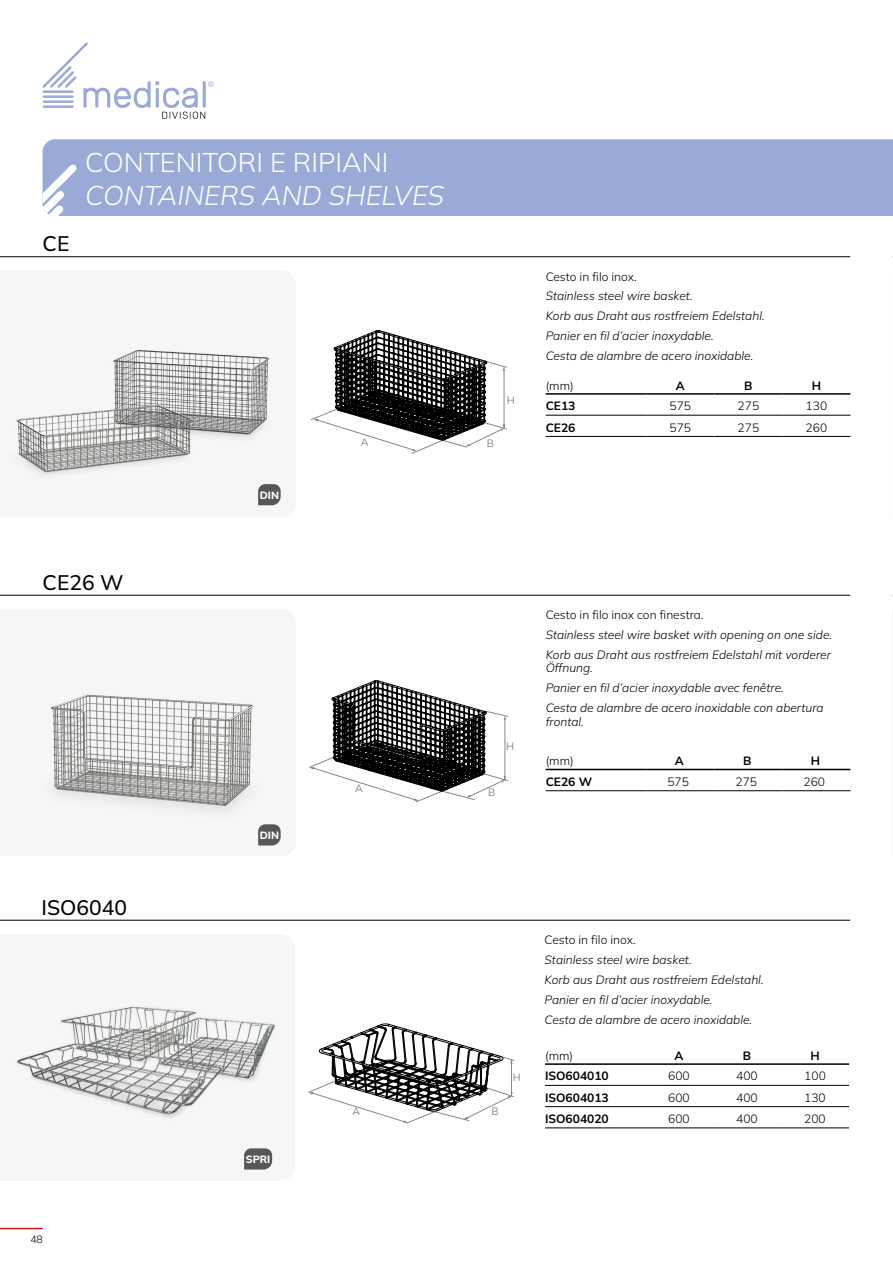
<style>
.page{position:relative;width:893px;height:1263px;background:#fff}
.page>*{position:absolute;margin:0;border:0;box-sizing:border-box;transform-origin:0 0}
.t1{font:italic 300 27px "Mulish";color:#fff}
.t2{font:300 27px "Mulish";color:#fff}
.t3{font:500 21px "Mulish";color:#000}
.t4{font:italic 300 12px/20px "Mulish";color:#000}
.t5{font:300 12px "Mulish";color:#000}
.t6{font:700 12px "Mulish";color:#000}
.t7{font:800 10.5px "Mulish";color:#fff}
.t8{font:10.5px "Mulish";color:#878787}
.t9{font:300 10.5px "Mulish";color:#000}
</style>
<div class="page">
<hr style="left:0;top:1228px;width:42px;height:1px;background:#c51a1b">
<div style="left:43px;top:139px;width:850px;height:77px;background:#99aad7"></div>
<svg style="left:43px;top:164px;width:34px;height:52px"></svg>
<svg style="left:43px;top:42px;width:171px;height:77px"></svg>
<img style="left:15px;top:1005px;width:262px;height:115px">
<hr style="left:0;top:920px;width:850px;height:1px;background:#000">
<svg style="left:308px;top:1023px;width:207px;height:100px"></svg>
<img style="left:45px;top:693px;width:230px;height:153px">
<hr style="left:0;top:595px;width:850px;height:1px;background:#000">
<svg style="left:309px;top:680px;width:199px;height:122px"></svg>
<img style="left:11px;top:349px;width:263px;height:157px">
<hr style="left:0;top:256px;width:850px;height:1px;background:#000">
<hr style="left:546px;top:415px;width:100px;height:1px;background:#000">
<hr style="left:646px;top:415px;width:68px;height:1px;background:#000">
<hr style="left:714px;top:415px;width:68px;height:1px;background:#000">
<hr style="left:782px;top:415px;width:68px;height:1px;background:#000">
<hr style="left:546px;top:393px;width:100px;height:2px;background:#000">
<hr style="left:646px;top:393px;width:68px;height:2px;background:#000">
<hr style="left:714px;top:393px;width:68px;height:2px;background:#000">
<hr style="left:782px;top:393px;width:68px;height:2px;background:#000">
<hr style="left:546px;top:436px;width:100px;height:1px;background:#000">
<hr style="left:646px;top:436px;width:68px;height:1px;background:#000">
<hr style="left:714px;top:436px;width:68px;height:1px;background:#000">
<hr style="left:782px;top:436px;width:68px;height:1px;background:#000">
<svg style="left:310px;top:330px;width:197px;height:124px"></svg>
<hr style="left:546px;top:769px;width:100px;height:1px;background:#000">
<hr style="left:646px;top:769px;width:68px;height:1px;background:#000">
<hr style="left:714px;top:769px;width:68px;height:1px;background:#000">
<hr style="left:782px;top:769px;width:68px;height:1px;background:#000">
<hr style="left:546px;top:790px;width:100px;height:1px;background:#000">
<hr style="left:646px;top:790px;width:68px;height:1px;background:#000">
<hr style="left:714px;top:790px;width:68px;height:1px;background:#000">
<hr style="left:782px;top:790px;width:68px;height:1px;background:#000">
<svg style="left:244px;top:1148px;width:28px;height:21px"></svg>
<svg style="left:258px;top:484px;width:23px;height:21px"></svg>
<div style="left:260px;top:489px;width:19px;height:11px;background:#575756"></div>
<svg style="left:258px;top:824px;width:23px;height:21px"></svg>
<div style="left:260px;top:829px;width:19px;height:11px;background:#575756"></div>
<hr style="left:545px;top:1085px;width:100px;height:1px;background:#000">
<hr style="left:645px;top:1085px;width:68px;height:1px;background:#000">
<hr style="left:713px;top:1085px;width:68px;height:1px;background:#000">
<hr style="left:781px;top:1085px;width:68px;height:1px;background:#000">
<hr style="left:545px;top:1106px;width:100px;height:1px;background:#000">
<hr style="left:645px;top:1106px;width:68px;height:1px;background:#000">
<hr style="left:713px;top:1106px;width:68px;height:1px;background:#000">
<hr style="left:781px;top:1106px;width:68px;height:1px;background:#000">
<hr style="left:545px;top:1063px;width:100px;height:2px;background:#000">
<hr style="left:645px;top:1063px;width:68px;height:2px;background:#000">
<hr style="left:713px;top:1063px;width:68px;height:2px;background:#000">
<hr style="left:781px;top:1063px;width:68px;height:2px;background:#000">
<hr style="left:545px;top:1127px;width:100px;height:1px;background:#000">
<hr style="left:645px;top:1127px;width:68px;height:1px;background:#000">
<hr style="left:713px;top:1127px;width:68px;height:1px;background:#000">
<hr style="left:781px;top:1127px;width:68px;height:1px;background:#000">
<h2 class="t3" style="left:43px;top:229px;width:28px">CE</h2>
<h1 class="t2" style="left:85px;top:144px;width:305px">CONTENITORI E RIPIANI</h1>
<h1 class="t1" style="left:85px;top:177px;width:361px">CONTAINERS AND SHELVES</h1>
<p class="t7" style="left:260px;top:488px;width:21px">DIN</p>
<p class="t8" style="left:361px;top:435px;width:9px">A</p>
<p class="t8" style="left:487px;top:435px;width:9px">B</p>
<p class="t8" style="left:507px;top:392px;width:10px">H</p>
<p class="t5" style="left:546px;top:268px;width:93px">Cesto in filo inox.</p>
<p class="t4" style="left:546px;top:286px;width:221px">Stainless steel wire basket.<br>Korb aus Draht aus rostfreiem Edelstahl.<br>Panier en fil d’acier inoxydable.<br>Cesta de alambre de acero inoxidable.</p>
<p class="t5" style="left:546px;top:377px;width:30px">(mm)</p>
<p class="t6" style="left:676px;top:377px;width:10px">A</p>
<p class="t6" style="left:744px;top:377px;width:10px">B</p>
<p class="t6" style="left:812px;top:377px;width:11px">H</p>
<p class="t6" style="left:546px;top:398px;width:31px">CE13</p>
<p class="t5" style="left:670px;top:398px;width:23px">575</p>
<p class="t5" style="left:738px;top:398px;width:23px">275</p>
<p class="t5" style="left:806px;top:398px;width:23px">130</p>
<p class="t6" style="left:546px;top:419px;width:31px">CE26</p>
<p class="t5" style="left:670px;top:419px;width:23px">575</p>
<p class="t5" style="left:738px;top:419px;width:23px">275</p>
<p class="t5" style="left:806px;top:419px;width:23px">260</p>
<h2 class="t3" style="left:43px;top:568px;width:82px">CE26 W</h2>
<h2 class="t3" style="left:42px;top:893px;width:87px">ISO6040</h2>
<p class="t9" style="left:30px;top:1231px;width:14px">48</p>
<p class="t7" style="left:260px;top:828px;width:21px">DIN</p>
<p class="t7" style="left:246px;top:1152px;width:26px">SPRI</p>
<p class="t8" style="left:355px;top:780px;width:9px">A</p>
<p class="t8" style="left:506px;top:738px;width:10px">H</p>
<p class="t8" style="left:488px;top:785px;width:9px">B</p>
<p class="t5" style="left:546px;top:607px;width:159px">Cesto in filo inox con finestra.</p>
<p class="t4" style="left:546px;top:624px;width:288px">Stainless steel wire basket with opening on one side.<br>Korb aus Draht aus rostfreiem Edelstahl mit vorderer</p>
<p class="t4" style="left:546px;top:658px;width:279px">Öffnung.<br>Panier en fil d’acier inoxydable avec fenêtre.<br>Cesta de alambre de acero inoxidable con abertura</p>
<p class="t4" style="left:546px;top:711px;width:40px">frontal.</p>
<p class="t5" style="left:546px;top:753px;width:30px">(mm)</p>
<p class="t6" style="left:675px;top:753px;width:10px">A</p>
<p class="t6" style="left:743px;top:753px;width:10px">B</p>
<p class="t6" style="left:811px;top:753px;width:11px">H</p>
<p class="t6" style="left:546px;top:773px;width:48px">CE26 W</p>
<p class="t5" style="left:667px;top:773px;width:23px">575</p>
<p class="t5" style="left:735px;top:773px;width:23px">275</p>
<p class="t5" style="left:803px;top:773px;width:23px">260</p>
<p class="t8" style="left:353px;top:1104px;width:9px">A</p>
<p class="t8" style="left:491px;top:1104px;width:9px">B</p>
<p class="t8" style="left:513px;top:1070px;width:10px">H</p>
<p class="t5" style="left:545px;top:932px;width:93px">Cesto in filo inox.</p>
<p class="t4" style="left:545px;top:949px;width:221px">Stainless steel wire basket.<br>Korb aus Draht aus rostfreiem Edelstahl.<br>Panier en fil d’acier inoxydable.<br>Cesta de alambre de acero inoxidable.</p>
<p class="t5" style="left:545px;top:1047px;width:30px">(mm)</p>
<p class="t6" style="left:674px;top:1047px;width:10px">A</p>
<p class="t6" style="left:743px;top:1047px;width:10px">B</p>
<p class="t6" style="left:810px;top:1047px;width:11px">H</p>
<p class="t6" style="left:545px;top:1068px;width:65px">ISO604010</p>
<p class="t5" style="left:668px;top:1068px;width:23px">600</p>
<p class="t5" style="left:736px;top:1068px;width:23px">400</p>
<p class="t5" style="left:804px;top:1068px;width:23px">100</p>
<p class="t6" style="left:545px;top:1089px;width:65px">ISO604013</p>
<p class="t5" style="left:668px;top:1089px;width:23px">600</p>
<p class="t5" style="left:736px;top:1089px;width:23px">400</p>
<p class="t5" style="left:804px;top:1089px;width:23px">130</p>
<p class="t6" style="left:545px;top:1110px;width:65px">ISO604020</p>
<p class="t5" style="left:668px;top:1110px;width:23px">600</p>
<p class="t5" style="left:736px;top:1110px;width:23px">400</p>
<p class="t5" style="left:804px;top:1110px;width:23px">200</p>
</div>
